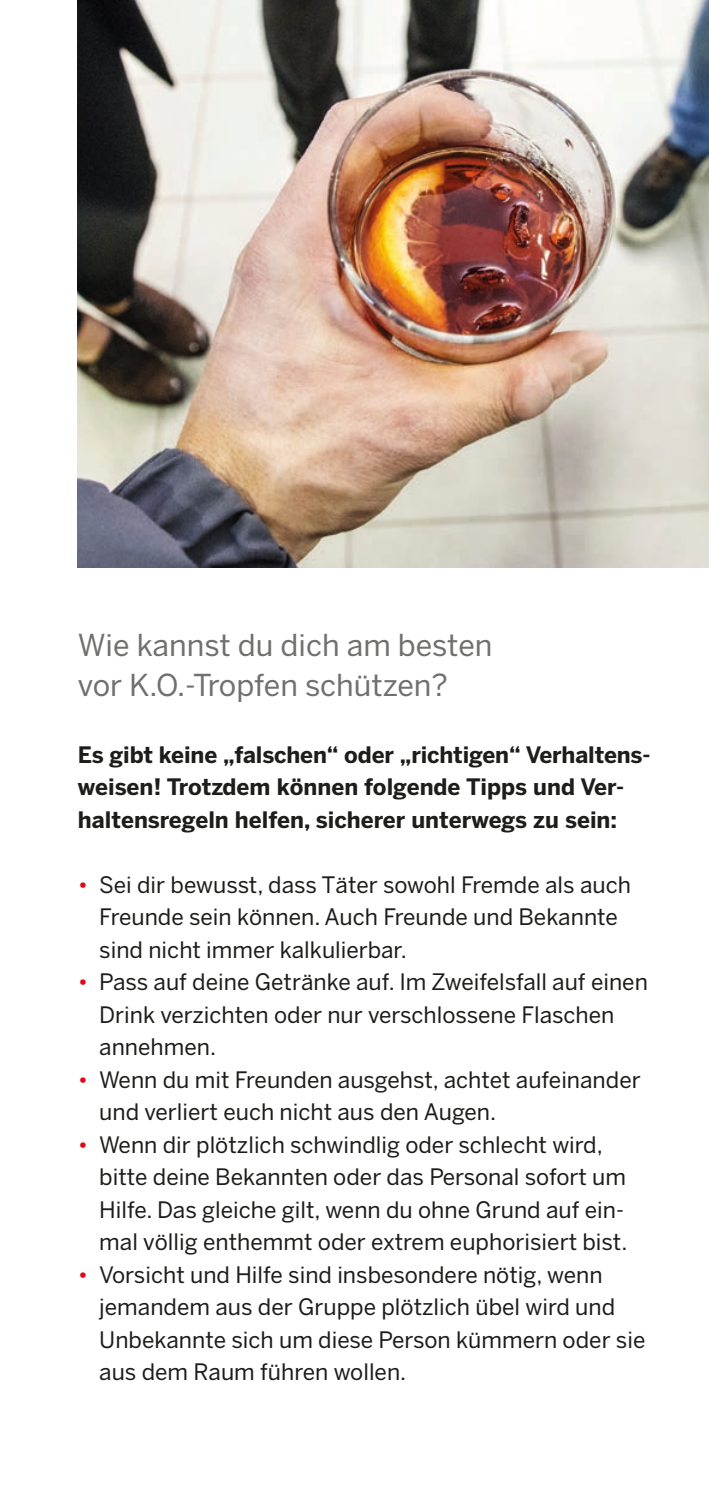
<style>
.page{position:relative;width:709px;height:1489px;background:#fff}
.page>*{position:absolute;margin:0;border:0;box-sizing:border-box;transform-origin:0 0}
.t1{font:30px/40px "Benton Sans";color:#70706f}
.t2{font:22.5px/32.5px "Benton Sans";color:#1d1d1b}
.t3{font:700 22.5px/32.5px "Benton Sans";letter-spacing:-.005em;color:#1d1d1b}
.s1{color:#e30614}
</style>
<div class="page">
<img style="left:78px;top:0;width:631px;height:567px">
<h1 class="t1" style="left:78px;top:625px;width:416px">Wie kannst du dich am besten vor K.O.-Tropfen schützen?</h1>
<p class="t3" style="left:78px;top:737px;width:574px">Es gibt keine „falschen“ oder „richtigen“ Verhal tens - weisen! Trotzdem können folgende Tipps und Ver&shy;haltensregeln helfen, sicherer unterwegs zu sein:</p>
<p class="t2" style="left:99px;top:867px;width:533px;text-indent:-21px"><span class="s1">•</span> Sei dir bewusst, dass Täter sowohl Fremde als auch<br>Freunde sein können. Auch Freunde und Bekannte sind nicht immer kalkulierbar.</p>
<p class="t2" style="left:99px;top:965px;width:550px;text-indent:-21px"><span class="s1">•</span> Pass auf deine Getränke auf. Im Zweifelsfall auf einen<br>Drink verzichten oder nur verschlossene Flaschen annehmen.</p>
<p class="t2" style="left:99px;top:1062px;width:543px;text-indent:-21px"><span class="s1">•</span> Wenn du mit Freunden ausgehst, achtet aufeinander und verliert euch nicht aus den Augen.</p>
<p class="t2" style="left:99px;top:1127px;width:530px;text-indent:-21px"><span class="s1">•</span> Wenn dir plötzlich schwindlig oder schlecht wird, bitte deine Bekannten oder das Personal sofort um Hilfe. Das gleiche gilt, wenn du ohne Grund auf ein&shy;mal völlig enthemmt oder extrem euphorisiert bist.</p>
<p class="t2" style="left:99px;top:1257px;width:548px;text-indent:-21px"><span class="s1">•</span> Vorsicht und Hilfe sind insbesondere nötig, wenn jemandem aus der Gruppe plötzlich übel wird und Unbekannte sich um diese Person kümmern oder sie aus dem Raum führen wollen.</p>
</div>
